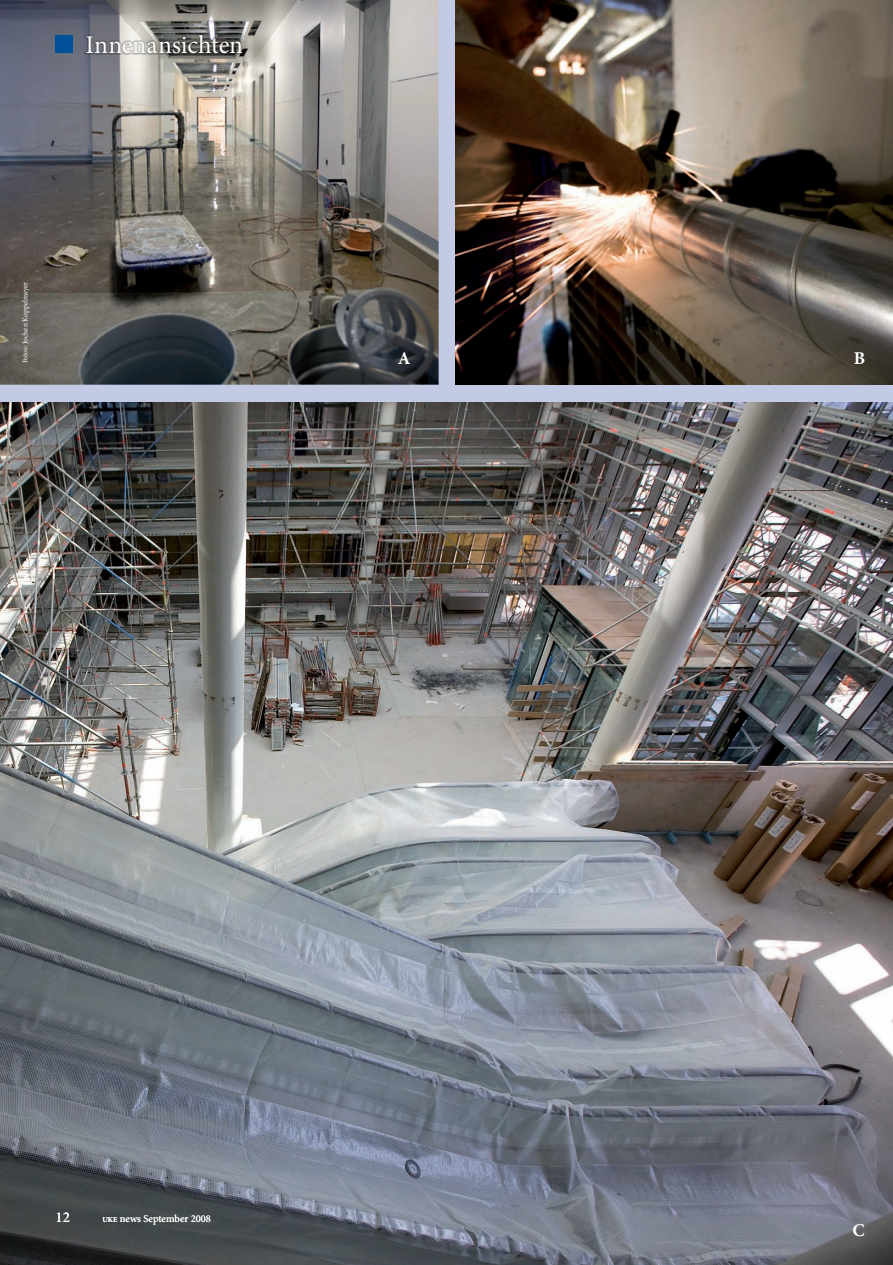
<style>
.page{position:relative;width:893px;height:1265px;background:#fff}
.page>*{position:absolute;margin:0;border:0;box-sizing:border-box;transform-origin:0 0}
.t1{font:25.5px "Minion Pro";letter-spacing:-.01em;color:#fff}
.t2{font:700 18px "Minion Pro";color:#fff}
.t3{font:15px "Minion Pro";color:#fff}
.t4{font:10.5px "Minion Pro";color:#fff}
.t5{font:7.35px "Minion Pro";letter-spacing:-.005em;color:#fff}
.s1{font-weight:600;font-size:7.5px}
</style>
<div class="page">
<div style="left:0;top:0;width:892px;height:1264px;background:#c3cbe4"></div>
<img style="left:455px;top:0;width:437px;height:384px">
<img style="left:0;top:402px;width:892px;height:862px">
<img style="left:0;top:0;width:438px;height:384px">
<div style="left:56px;top:36px;width:17px;height:17px;background:#01519a"></div>
<img style="left:84px;top:32px;width:159px;height:22px">
<h1 class="t1" style="left:85px;top:28px;width:159px">Innenansichten</h1>
<p class="t5" style="left:20px;top:363px;width:83px;rotate:-90deg">Fotos: Jochen Koppelmeyer</p>
<h2 class="t2" style="left:398px;top:345px;width:14px">A</h2>
<h2 class="t2" style="left:853px;top:345px;width:13px">B</h2>
<h3 class="t3" style="left:56px;top:1206px;width:16px">12</h3>
<h3 class="t4" style="left:102px;top:1211px;width:110px"><span class="s1">UKE</span> news September 2008</h3>
<h2 class="t2" style="left:852px;top:1217px;width:14px">C</h2>
</div>
